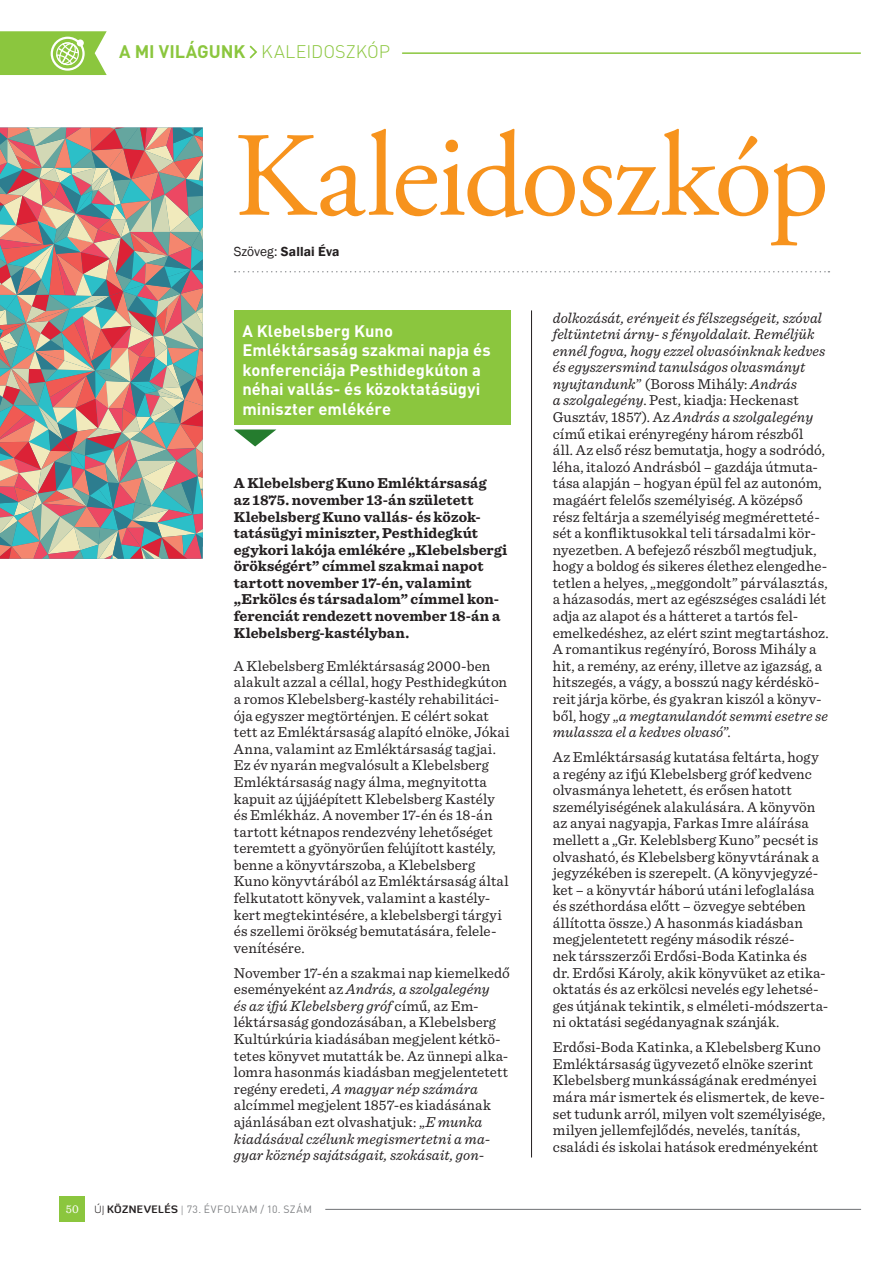
<style>
.page{position:relative;width:893px;height:1263px;background:#fff}
.page>*{position:absolute;margin:0;border:0;box-sizing:border-box;transform-origin:0 0}
.Cím_32pt{font:120px "Adobe Garamond Pro";letter-spacing:-.025em;color:#f7931d}
.Fejléc{font:300 18px "DIN Pro";color:#8bc63e}
.Programajánló_progra{font:700 16.5px/19.5px "DIN Pro";letter-spacing:.005em;color:#fff}
.Body_text_fél_sor_fö{font:15px/16.6px "Sentinel";letter-spacing:.005em;color:#231f20}
.Body_text_1_sor_fölé{font:15px/16.6px "Sentinel";letter-spacing:.01em;color:#231f20}
.Body_text_fél_sor_fö-2{font:700 15px/16.6px "Sentinel";letter-spacing:.005em;color:#231f20}
.Szerző{font:600 13.5px "Franklin Gothic";letter-spacing:.01em;color:#231f20}
.Oldalszám{font:12px "Sentinel";color:#fff}
.t1{font:10.5px "DIN Pro";letter-spacing:.04em;color:#808285}
.s1{font-weight:700}
.s2{font-weight:400}
.s3{font-style:italic}
.s4{font-family:"Diavlo";font-weight:300;color:#231f20}
.s5{font-family:"Diavlo";font-weight:700;color:#231f20}
.s6{font-family:"Sentinel"}
</style>
<div class="page">
<div style="left:60px;top:1197px;width:25px;height:25px;background:#8bc63e"></div>
<hr style="left:325px;top:1209px;width:536px;height:1px;background:#808285">
<svg style="left:250px;top:46px;width:7px;height:12px"></svg>
<hr style="left:403px;top:52px;width:457px;height:2px;background:#8bc63e">
<svg style="left:0;top:31px;width:107px;height:44px;background:#9bcd58"></svg>
<div style="left:77px;top:39px;width:7px;height:7px;background:#fff;border-radius:50%"></div>
<div style="left:51px;top:37px;width:34px;height:34px;border:2px solid #fff;border-radius:50%"></div>
<svg style="left:0;top:128px;width:203px;height:431px;background:#a9948d"></svg>
<svg style="left:235px;top:271px;width:594px;height:1px"></svg>
<div style="left:234px;top:310px;width:276px;height:115px;background:#8bc63e"></div>
<hr style="left:531px;top:310px;width:1px;height:847px;background:#231f20">
<svg style="left:234px;top:429px;width:42px;height:17px"></svg>
<p class="Fejléc" style="left:119px;top:40px;width:273px"><span class="s1">A MI VILÁGUNK</span> KALEIDOSZKÓP</p>
<p class="Cím_32pt" style="left:233px;top:105px;width:597px">Kaleidoszkóp</p>
<p class="Szerző" style="left:234px;top:243px;width:107px"><span class="s2">Szöveg:</span> Sallai Éva</p>
<p class="Programajánló_progra" style="left:242px;top:320px;width:250px">A Klebelsberg Kuno<br>Emléktársaság szakmai napja és konferenciája Pesthidegkúton a néhai vallás- és közoktatásügyi miniszter emlékére</p>
<p class="Body_text_fél_sor_fö-2" style="left:234px;top:474px;width:275px">A Klebelsberg Kuno Emléktársaság<br>az 1875. november 13-án született Klebelsberg Kuno vallás- és közok&shy;tatásügyi miniszter, Pesthidegkút egykori lakója emlékére „Klebelsbergi örökségért” címmel szakmai napot tartott november 17-én, valamint „Erkölcs és társadalom” címmel kon&shy;ferenciát rendezett november 18-án a Klebelsberg-kastélyban.</p>
<p class="Body_text_1_sor_fölé" style="left:234px;top:656px;width:277px">A Klebelsberg Emléktársaság 2000-ben alakult azzal a céllal, hogy Pesthidegkúton a romos Klebelsberg-kastély rehabilitáci&shy;ója egyszer megtörténjen. E célért sokat tett az Emléktársaság alapító elnöke, Jókai Anna, valamint az Emléktársaság tagjai.<br>Ez év nyarán megvalósult a Klebelsberg Emléktársaság nagy álma, megnyitotta kapuit az újjáépített Klebelsberg Kastély és Emlékház. A november 17-én és 18-án tartott kétnapos rendezvény lehetőséget teremtett a gyönyörűen felújított kastély, benne a könyvtárszoba, a Klebelsberg Kuno könyvtárából az Emléktársaság által felkutatott könyvek, valamint a kastély&shy;kert megtekintésére, a klebelsbergi tárgyi és szellemi örökség bemutatására, felele&shy;venítésére.</p>
<p class="Body_text_fél_sor_fö" style="left:234px;top:963px;width:277px">November 17-én a szakmai nap kiemelkedő eseményeként az <span class="s3">András, a szolgalegény<br>és az ifjú Klebelsberg gróf</span> című, az Em&shy;léktársaság gondozásában, a Klebelsberg Kultúrkúria kiadásában megjelent kétkö&shy;tetes könyvet mutatták be. Az ünnepi alka&shy;lomra hasonmás kiadásban megjelentetett regény eredeti, <span class="s3">A magyar nép számára </span>alcímmel megjelent 1857-es kiadásának ajánlásában ezt olvashatjuk: „<span class="s3">E munka kiadásával czélunk megismertetni a ma&shy;gyar köznép sajátságait, szokásait, gon-</span></p>
<p class="Oldalszám" style="left:66px;top:1200px;width:15px">50</p>
<p class="t1" style="left:95px;top:1202px;width:219px"><span class="s4">ÚJ</span> <span class="s5">KÖZNEVELÉS</span> <span class="s6">|</span> 73. ÉVFOLYAM / 10. SZÁM</p>
<p class="Body_text_fél_sor_fö" style="left:553px;top:308px;width:277px"><span class="s3">dolkozását, erényeit és félszegségeit, szóval feltüntetni árny- s fényoldalait. Reméljük ennél fogva, hogy ezzel olvasóinknak kedves és egyszersmind tanulságos olvasmányt nyujtandunk</span>” (Boross Mihály: <span class="s3">András<br>a szolgalegény</span>. Pest, kiadja: Heckenast Gusztáv, 1857). Az <span class="s3">András a szolgalegény </span>című etikai erényregény három részből<br>áll. Az első rész bemutatja, hogy a sodródó, léha, italozó Andrásból – gazdája útmuta&shy;tása alapján – hogyan épül fel az autonóm, magáért felelős személyiség. A középső rész feltárja a személyiség megméretteté&shy;sét a konfliktusokkal teli társadalmi kör&shy;nyezetben. A befejező részből megtudjuk, hogy a boldog és sikeres élethez elengedhe&shy;tetlen a helyes, „meggondolt” párválasztás, a házasodás, mert az egészséges családi lét adja az alapot és a hátteret a tartós fel&shy;emelkedéshez, az elért szint megtartáshoz.<br>A romantikus regényíró, Boross Mihály a hit, a remény, az erény, illetve az igazság, a hitszegés, a vágy, a bosszú nagy kérdéskö&shy;reit járja körbe, és gyakran kiszól a könyv&shy;ből, hogy „<span class="s3">a megtanulandót semmi esetre se mulassza el a kedves olvasó</span>”<span class="s3">.</span></p>
<p class="Body_text_fél_sor_fö" style="left:553px;top:748px;width:277px">Az Emléktársaság kutatása feltárta, hogy a regény az ifjú Klebelsberg gróf kedvenc olvasmánya lehetett, és erősen hatott személyiségének alakulására. A könyvön az anyai nagyapja, Farkas Imre aláírása mellett a „Gr. Keleblsberg Kuno” pecsét is olvasható, és Klebelsberg könyvtárának a jegyzékében is szerepelt. (A könyvjegyzé&shy;ket – a könyvtár háború utáni lefoglalása és széthordása előtt – özvegye sebtében állította össze.) A hasonmás kiadásban megjelentetett regény második részé-<br>nek társszerzői Erdősi-Boda Katinka és<br>dr. Erdősi Károly, akik könyvüket az etika&shy;oktatás és az erkölcsi nevelés egy lehetsé&shy;ges útjának tekintik, s elméleti-módszerta&shy;ni oktatási segédanyagnak szánják.</p>
<p class="Body_text_fél_sor_fö" style="left:553px;top:1038px;width:274px">Erdősi-Boda Katinka, a Klebelsberg Kuno Emléktársaság ügyvezető elnöke szerint Klebelsberg munkásságának eredményei mára már ismertek és elismertek, de keve&shy;set tudunk arról, milyen volt személyisége, milyen jellemfejlődés, nevelés, tanítás, családi és iskolai hatások eredményeként</p>
</div>
